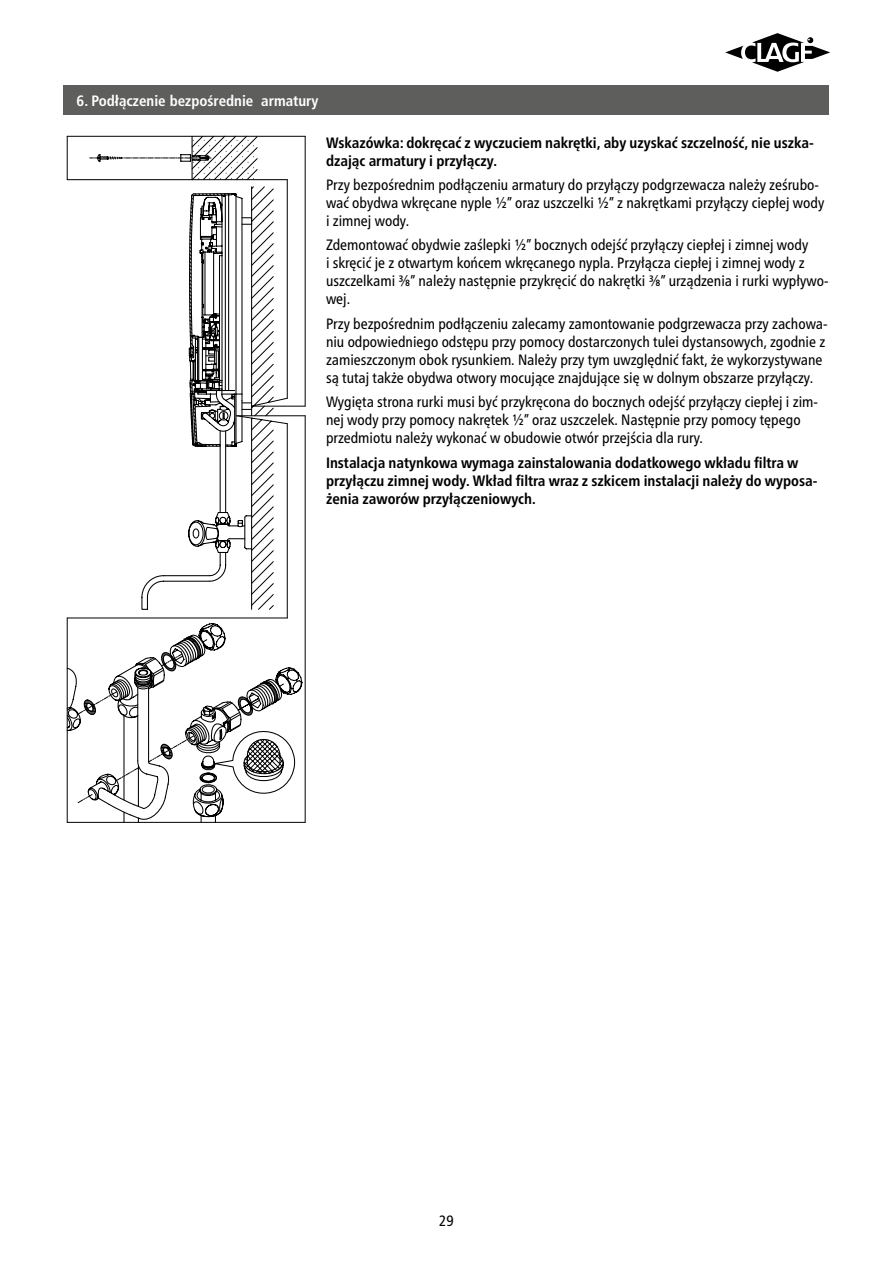
<style>
.page{position:relative;width:893px;height:1263px;background:#fff}
.page>*{position:absolute;margin:0;border:0;box-sizing:border-box;transform-origin:0 0}
.t1{font:condensed 15px/18px "Frutiger Neue LTW1 G";color:#000}
.t2{font:700 condensed 15px/18px "Frutiger Neue LTW1 G";color:#000}
.t3{font:700 condensed 15px "Frutiger LTCE";color:#fff}
.t4{font:condensed 15px "Frutiger LT Std";color:#000}
</style>
<div class="page">
<svg style="left:725px;top:33px;width:105px;height:39px"></svg>
<div style="left:64px;top:85px;width:765px;height:30px;background:#5e5e5d"></div>
<svg style="left:67px;top:136px;width:239px;height:687px"></svg>
<hr style="left:67px;top:822px;width:238px;height:1px;background:#000">
<svg style="left:66px;top:618px;width:237px;height:205px"></svg>
<p class="t3" style="left:77px;top:92px;width:243px">6. Podłączenie bezpośrednie armatury</p>
<p class="t2" style="left:326px;top:133px;width:489px">Wskazówka: dokręcać z wyczuciem nakrętki, aby uzyskać szczelność, nie uszka&shy;dzając armatury i przyłączy.</p>
<p class="t1" style="left:326px;top:176px;width:500px">Przy bezpośrednim podłączeniu armatury do przyłączy podgrzewacza należy ześrubo&shy;wać obydwa wkręcane nyple ½” oraz uszczelki ½” z nakrętkami przyłączy ciepłej wody i zimnej wody.</p>
<p class="t1" style="left:326px;top:236px;width:504px">Zdemontować obydwie zaślepki ½” bocznych odejść przyłączy ciepłej i zimnej wody<br>i skręcić je z otwartym końcem wkręcanego nypla. Przyłącza ciepłej i zimnej wody z uszczelkami ⅜” należy następnie przykręcić do nakrętki ⅜” urządzenia i rurki wypływo&shy;wej.</p>
<p class="t1" style="left:326px;top:314px;width:503px">Przy bezpośrednim podłączeniu zalecamy zamontowanie podgrzewacza przy zachowa&shy;niu odpowiedniego odstępu przy pomocy dostarczonych tulei dystansowych, zgodnie z zamieszczonym obok rysunkiem. Należy przy tym uwzględnić fakt, że wykorzystywane są tutaj także obydwa otwory mocujące znajdujące się w dolnym obszarze przyłączy.</p>
<p class="t1" style="left:326px;top:393px;width:493px">Wygięta strona rurki musi być przykręcona do bocznych odejść przyłączy ciepłej i zim&shy;nej wody przy pomocy nakrętek ½” oraz uszczelek. Następnie przy pomocy tępego przedmiotu należy wykonać w obudowie otwór przejścia dla rury.</p>
<p class="t2" style="left:326px;top:453px;width:493px">Instalacja natynkowa wymaga zainstalowania dodatkowego wkładu filtra w przyłączu zimnej wody. Wkład filtra wraz z szkicem instalacji należy do wyposa&shy;żenia zaworów przyłączeniowych.</p>
<p class="t4" style="left:439px;top:1212px;width:16px">29</p>
</div>
